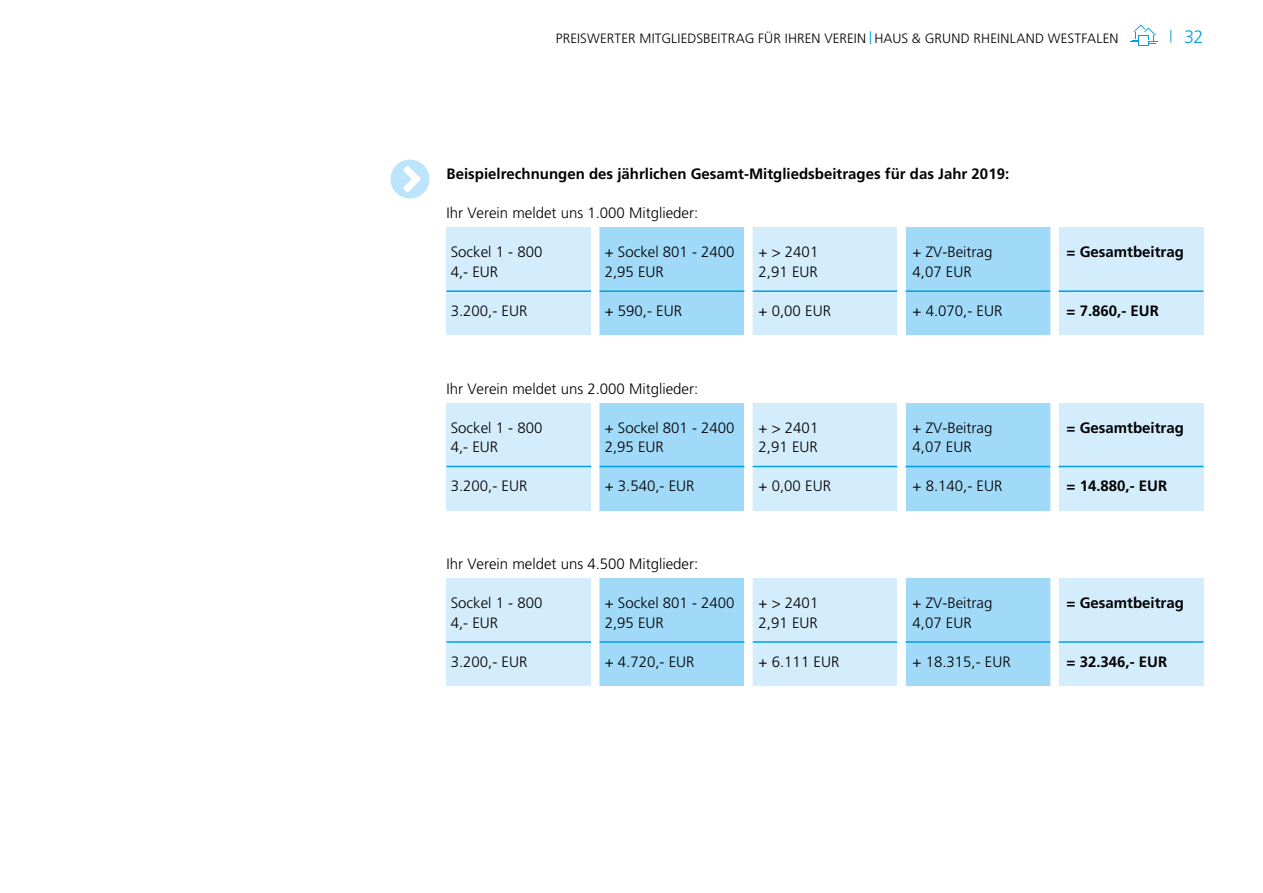
<style>
.page{position:relative;width:1263px;height:893px;background:#fff}
.page>*{position:absolute;margin:0;border:0;box-sizing:border-box;transform-origin:0 0}
.t1{font:300 18px "Frutiger";color:#009fe3}
.t2{font:300 15px/19.5px "Frutiger";color:#000}
.t3{font:700 15px "Frutiger";color:#000}
.t4{font:300 13.5px "Frutiger";letter-spacing:.01em;color:#000}
</style>
<div class="page">
<svg style="left:870px;top:31px;width:1px;height:13px"></svg>
<svg style="left:1170px;top:30px;width:1px;height:13px"></svg>
<svg style="left:1130px;top:24px;width:28px;height:22px"></svg>
<svg style="left:390px;top:160px;width:39px;height:39px"></svg>
<div style="left:446px;top:228px;width:145px;height:107px;background:#d4edfc"></div>
<div style="left:753px;top:228px;width:144px;height:107px;background:#d4edfc"></div>
<div style="left:1059px;top:228px;width:144px;height:107px;background:#d4edfc"></div>
<div style="left:600px;top:228px;width:144px;height:107px;background:#a1daf8"></div>
<div style="left:906px;top:228px;width:144px;height:107px;background:#a1daf8"></div>
<hr style="left:446px;top:290px;width:757px;height:2px;background:#009fe3">
<div style="left:591px;top:228px;width:8px;height:107px;background:#fff"></div>
<div style="left:744px;top:228px;width:9px;height:107px;background:#fff"></div>
<div style="left:897px;top:228px;width:8px;height:107px;background:#fff"></div>
<div style="left:1050px;top:228px;width:8px;height:107px;background:#fff"></div>
<div style="left:446px;top:403px;width:145px;height:107px;background:#d4edfc"></div>
<div style="left:753px;top:403px;width:144px;height:107px;background:#d4edfc"></div>
<div style="left:1059px;top:403px;width:144px;height:107px;background:#d4edfc"></div>
<div style="left:600px;top:403px;width:144px;height:107px;background:#a1daf8"></div>
<div style="left:906px;top:403px;width:144px;height:107px;background:#a1daf8"></div>
<hr style="left:446px;top:466px;width:757px;height:1px;background:#009fe3">
<div style="left:591px;top:403px;width:8px;height:107px;background:#fff"></div>
<div style="left:744px;top:403px;width:9px;height:107px;background:#fff"></div>
<div style="left:897px;top:403px;width:8px;height:107px;background:#fff"></div>
<div style="left:1050px;top:403px;width:8px;height:107px;background:#fff"></div>
<div style="left:446px;top:579px;width:145px;height:107px;background:#d4edfc"></div>
<div style="left:753px;top:579px;width:144px;height:107px;background:#d4edfc"></div>
<div style="left:1059px;top:579px;width:144px;height:107px;background:#d4edfc"></div>
<div style="left:600px;top:579px;width:144px;height:107px;background:#a1daf8"></div>
<div style="left:906px;top:579px;width:144px;height:107px;background:#a1daf8"></div>
<hr style="left:446px;top:641px;width:757px;height:2px;background:#009fe3">
<div style="left:591px;top:579px;width:8px;height:107px;background:#fff"></div>
<div style="left:744px;top:579px;width:9px;height:107px;background:#fff"></div>
<div style="left:897px;top:579px;width:8px;height:107px;background:#fff"></div>
<div style="left:1050px;top:579px;width:8px;height:107px;background:#fff"></div>
<p class="t4" style="left:556px;top:30px;width:312px">PREISWERTER MITGLIEDSBEITRAG FÜR IHREN VEREIN</p>
<p class="t4" style="left:874px;top:30px;width:245px">HAUS &amp; GRUND RHEINLAND WESTFALEN</p>
<p class="t1" style="left:1184px;top:26px;width:21px">32</p>
<p class="t3" style="left:446px;top:165px;width:564px">Beispielrechnungen des jährlichen Gesamt-Mitgliedsbeitrages für das Jahr 2019:</p>
<p class="t2" style="left:446px;top:203px;width:253px">Ihr Verein meldet uns 1.000 Mitglieder:</p>
<p class="t2" style="left:451px;top:242px;width:93px">Sockel 1 - 800<br>4,- EUR</p>
<p class="t2" style="left:451px;top:301px;width:78px">3.200,- EUR</p>
<p class="t2" style="left:605px;top:242px;width:131px">+ Sockel 801 - 2400<br>2,95 EUR</p>
<p class="t2" style="left:605px;top:301px;width:79px">+ 590,- EUR</p>
<p class="t2" style="left:759px;top:242px;width:61px">+ &gt; 2401<br>2,91 EUR</p>
<p class="t2" style="left:759px;top:301px;width:74px">+ 0,00 EUR</p>
<p class="t2" style="left:446px;top:379px;width:253px">Ihr Verein meldet uns 2.000 Mitglieder:</p>
<p class="t2" style="left:451px;top:418px;width:93px">Sockel 1 - 800<br>4,- EUR</p>
<p class="t2" style="left:451px;top:476px;width:78px">3.200,- EUR</p>
<p class="t2" style="left:605px;top:418px;width:131px">+ Sockel 801 - 2400<br>2,95 EUR</p>
<p class="t2" style="left:605px;top:476px;width:91px">+ 3.540,- EUR</p>
<p class="t2" style="left:759px;top:418px;width:61px">+ &gt; 2401<br>2,91 EUR</p>
<p class="t2" style="left:759px;top:476px;width:74px">+ 0,00 EUR</p>
<p class="t2" style="left:446px;top:554px;width:253px">Ihr Verein meldet uns 4.500 Mitglieder:</p>
<p class="t2" style="left:451px;top:593px;width:93px">Sockel 1 - 800<br>4,- EUR</p>
<p class="t2" style="left:451px;top:652px;width:78px">3.200,- EUR</p>
<p class="t2" style="left:605px;top:593px;width:131px">+ Sockel 801 - 2400<br>2,95 EUR</p>
<p class="t2" style="left:605px;top:652px;width:91px">+ 4.720,- EUR</p>
<p class="t2" style="left:759px;top:593px;width:61px">+ &gt; 2401<br>2,91 EUR</p>
<p class="t2" style="left:759px;top:652px;width:82px">+ 6.111 EUR</p>
<p class="t2" style="left:912px;top:242px;width:81px">+ ZV-Beitrag<br>4,07 EUR</p>
<p class="t2" style="left:912px;top:301px;width:91px">+ 4.070,- EUR</p>
<p class="t2" style="left:912px;top:418px;width:81px">+ ZV-Beitrag<br>4,07 EUR</p>
<p class="t2" style="left:912px;top:476px;width:91px">+ 8.140,- EUR</p>
<p class="t2" style="left:912px;top:593px;width:81px">+ ZV-Beitrag<br>4,07 EUR</p>
<p class="t2" style="left:912px;top:652px;width:100px">+ 18.315,- EUR</p>
<p class="t3" style="left:1066px;top:243px;width:119px">= Gesamtbeitrag</p>
<p class="t3" style="left:1066px;top:301px;width:94px">= 7.860,- EUR</p>
<p class="t3" style="left:1066px;top:418px;width:119px">= Gesamtbeitrag</p>
<p class="t3" style="left:1066px;top:477px;width:102px">= 14.880,- EUR</p>
<p class="t3" style="left:1066px;top:594px;width:119px">= Gesamtbeitrag</p>
<p class="t3" style="left:1066px;top:652px;width:102px">= 32.346,- EUR</p>
</div>
